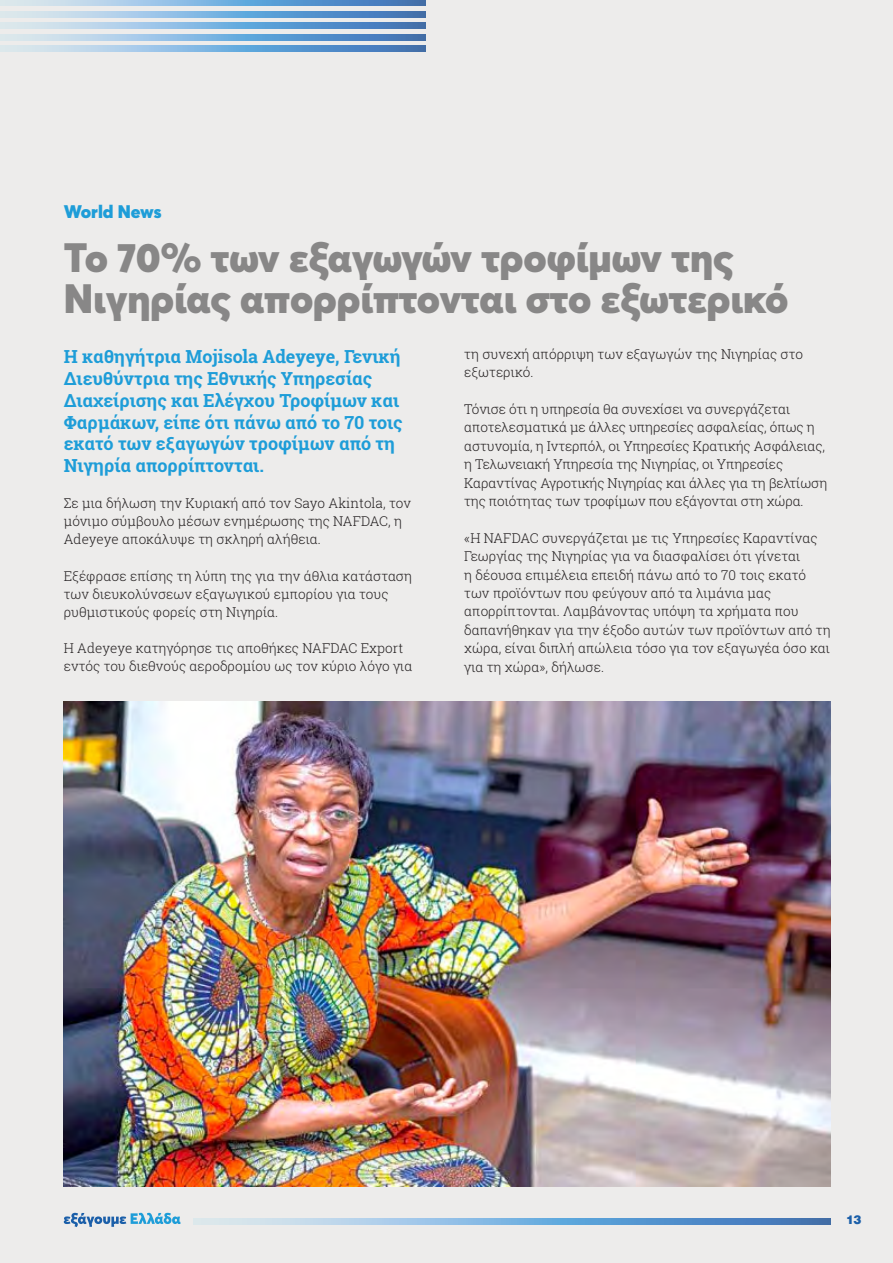
<style>
.page{position:relative;width:893px;height:1263px;background:#edeceb}
.page>*{position:absolute;margin:0;border:0;box-sizing:border-box;transform-origin:0 0}
.t1{font:900 40.5px/40.5px "Averta";letter-spacing:-.005em;color:#888787}
.t2{font:700 18px/21.8px "Roboto Slab";letter-spacing:-.005em;color:#1e9dd8}
.t3{font:900 18px "Averta";color:#1e9dd8}
.t4{font:300 13.5px/18.5px "Roboto Slab";letter-spacing:.005em;color:#231f20}
.t5{font:900 12px "UB Helvetica";color:#1b5fa9}
</style>
<div class="page">
<svg style="left:0;top:0;width:426px;height:6px;background:#83b0d9"></svg>
<svg style="left:0;top:23px;width:426px;height:6px;background:#83b0d9"></svg>
<svg style="left:0;top:46px;width:426px;height:5px;background:#83b0d9"></svg>
<svg style="left:0;top:11px;width:426px;height:6px;background:#83b0d9"></svg>
<svg style="left:0;top:34px;width:426px;height:6px;background:#83b0d9"></svg>
<svg style="left:64px;top:1213px;width:117px;height:14px"></svg>
<svg style="left:194px;top:1219px;width:637px;height:5px;background:#83b0d9"></svg>
<img style="left:64px;top:702px;width:767px;height:484px">
<h2 class="t3" style="left:64px;top:200px;width:99px">World News</h2>
<h1 class="t1" style="left:64px;top:237px;width:726px">Το 70% των εξαγωγών τροφίμων της<br>Νιγηρίας απορρίπτονται στο εξωτερικό</h1>
<h2 class="t2" style="left:64px;top:346px;width:340px">Η καθηγήτρια Mojisola Adeyeye, Γενική Διευθύντρια της Εθνικής Υπηρεσίας Διαχείρισης και Ελέγχου Τροφίμων και Φαρμάκων, είπε ότι πάνω από το 70 τοις εκατό των εξαγωγών τροφίμων από τη Νιγηρία απορρίπτονται.</h2>
<p class="t4" style="left:64px;top:494px;width:349px">Σε μια δήλωση την Κυριακή από τον Sayo Akintola, τον μόνιμο σύμβουλο μέσων ενημέρωσης της NAFDAC, η<br>Adeyeye αποκάλυψε τη σκληρή αλήθεια.</p>
<p class="t4" style="left:64px;top:566px;width:350px">Εξέφρασε επίσης τη λύπη της για την άθλια κατάσταση των διευκολύνσεων εξαγωγικού εμπορίου για τους ρυθμιστικούς φορείς στη Νιγηρία.</p>
<p class="t4" style="left:64px;top:639px;width:350px">Η Adeyeye κατηγόρησε τις αποθήκες NAFDAC Export εντός του διεθνούς αεροδρομίου ως τον κύριο λόγο για</p>
<p class="t4" style="left:464px;top:344px;width:340px">τη συνεχή απόρριψη των εξαγωγών της Νιγηρίας στο εξωτερικό.</p>
<p class="t4" style="left:464px;top:399px;width:365px">Τόνισε ότι η υπηρεσία θα συνεχίσει να συνεργάζεται αποτελεσματικά με άλλες υπηρεσίες ασφαλείας, όπως η αστυνομία, η Ιντερπόλ, οι Υπηρεσίες Κρατικής Ασφάλειας, η Τελωνειακή Υπηρεσία της Νιγηρίας, οι Υπηρεσίες Καραντίνας Αγροτικής Νιγηρίας και άλλες για τη βελτίωση της ποιότητας των τροφίμων που εξάγονται στη χώρα.</p>
<p class="t4" style="left:464px;top:528px;width:368px">«Η NAFDAC συνεργάζεται με τις Υπηρεσίες Καραντίνας Γεωργίας της Νιγηρίας για να διασφαλίσει ότι γίνεται<br>η δέουσα επιμέλεια επειδή πάνω από το 70 τοις εκατό των προϊόντων που φεύγουν από τα λιμάνια μας απορρίπτονται. Λαμβάνοντας υπόψη τα χρήματα που δαπανήθηκαν για την έξοδο αυτών των προϊόντων από τη χώρα, είναι διπλή απώλεια τόσο για τον εξαγωγέα όσο και για τη χώρα», δήλωσε.</p>
<p class="t5" style="left:846px;top:1212px;width:17px">13</p>
</div>
